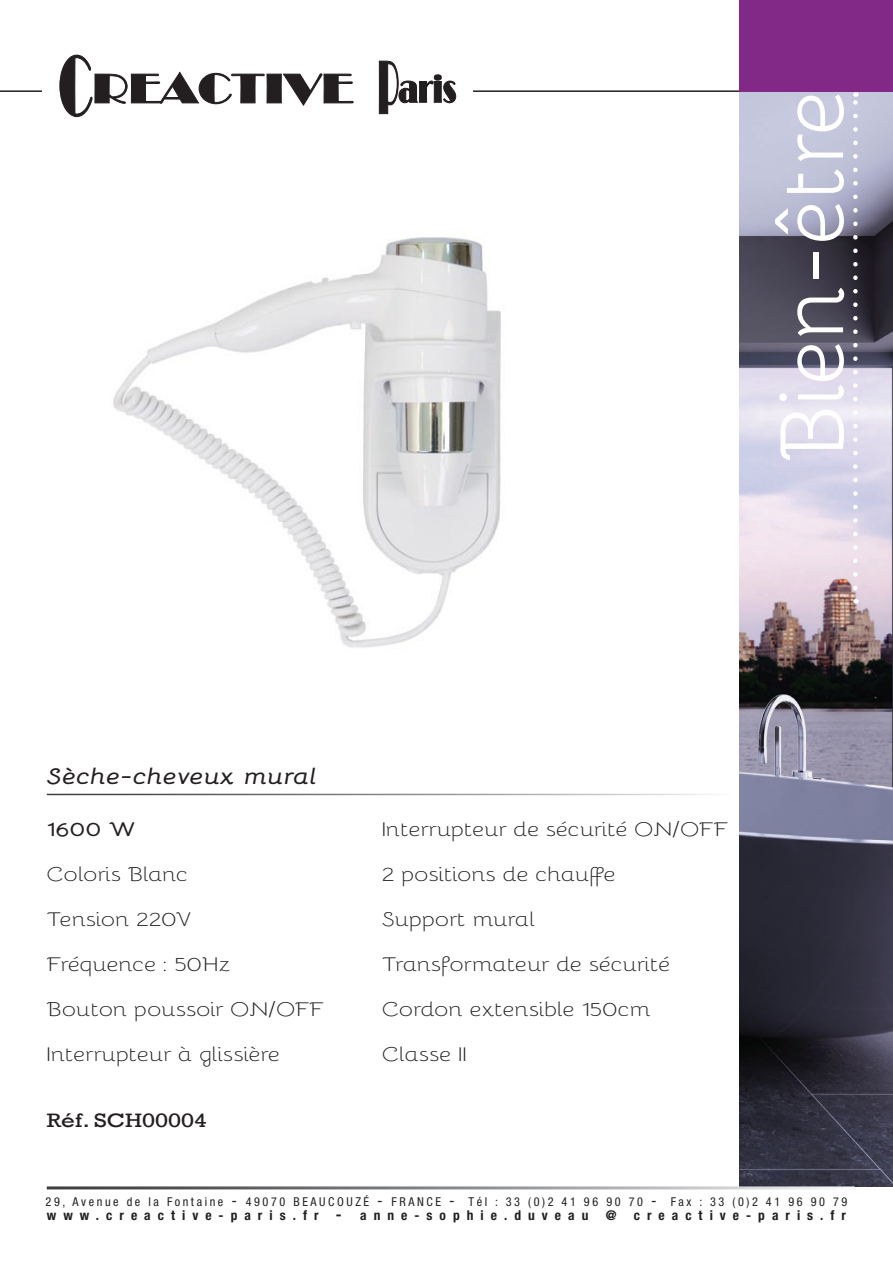
<style>
.page{position:relative;width:893px;height:1263px;background:#fff}
.page>*{position:absolute;margin:0;border:0;box-sizing:border-box;transform-origin:0 0}
.t1{font:90px "Bellota";letter-spacing:-.005em;color:#fff}
.t2{font:italic 700 22.35px "Bellota";letter-spacing:-.025em;color:#231f20;scale:1.2 1}
.t3{font:300 19.95px "Bellota";letter-spacing:-.01em;color:#231f20;scale:1.2 1}
.t4{font:19.95px "Rockwell";color:#231f20;scale:1.2 1}
.t5{font:700 19.95px "Bellota";color:#231f20;scale:1.2 1}
.t6{font:700 condensed 13.5px "Helvetica Neue";letter-spacing:.52em;color:#231f20}
.t7{font:condensed 12.15px "Helvetica Neue";letter-spacing:.21em;color:#231f20}
.s1{font-size:15.9px}
</style>
<div class="page">
<img style="left:740px;top:91px;width:153px;height:1095px">
<hr style="left:0;top:90px;width:740px;height:2px;background:#231f20">
<div style="left:43px;top:29px;width:430px;height:119px;background:#fff"></div>
<svg style="left:59px;top:54px;width:295px;height:64px"></svg>
<svg style="left:378px;top:60px;width:79px;height:55px"></svg>
<img style="left:113px;top:237px;width:388px;height:411px">
<div style="left:740px;top:0;width:153px;height:91px;background:#822887"></div>
<svg style="left:853px;top:92px;width:5px;height:496px"></svg>
<p class="t1" style="left:742px;top:461px;width:375px;rotate:-90deg">Bien-être</p>
<p class="t2" style="left:47px;top:758px;width:227px">Sèche-cheveux mural</p>
<p class="t5" style="left:47px;top:813px;width:76px">1600 W</p>
<p class="t3" style="left:47px;top:858px;width:120px">Coloris Blanc</p>
<p class="t3" style="left:47px;top:903px;width:123px">Tension 220V</p>
<p class="t3" style="left:47px;top:948px;width:155px">Fréquence : 50Hz</p>
<p class="t3" style="left:47px;top:993px;width:232px">Bouton poussoir ON/OFF</p>
<p class="t3" style="left:47px;top:1038px;width:196px">Interrupteur à glissière</p>
<p class="t4" style="left:47px;top:1108px;width:135px">Réf. SCH00004</p>
<p class="t3" style="left:382px;top:813px;width:290px">Interrupteur de sécurité ON/OFF</p>
<p class="t3" style="left:382px;top:858px;width:197px">2 positions de chauffe</p>
<p class="t3" style="left:382px;top:903px;width:130px">Support mural</p>
<p class="t3" style="left:382px;top:948px;width:242px">Transformateur de sécurité</p>
<p class="t3" style="left:382px;top:993px;width:226px">Cordon extensible 150cm</p>
<p class="t3" style="left:382px;top:1038px;width:72px">Classe II</p>
<p class="t7" style="left:46px;top:1194px;width:803px">29, Avenue de la Fontaine <span class="s1">-</span> 49070 beaucouzé <span class="s1">-</span> FRANCE <span class="s1">-</span> Tél : 33 (0)2 41 96 90 70 <span class="s1">-</span> Fax : 33 (0)2 41 96 90 79</p>
<p class="t6" style="left:47px;top:1207px;width:543px">www.creactive-paris.fr <span class="s1">-</span> anne-sophie.duveau</p>
<p class="t6" style="left:606px;top:1207px;width:12px">@</p>
<p class="t6" style="left:634px;top:1207px;width:214px">creactive-paris.fr</p>
</div>
